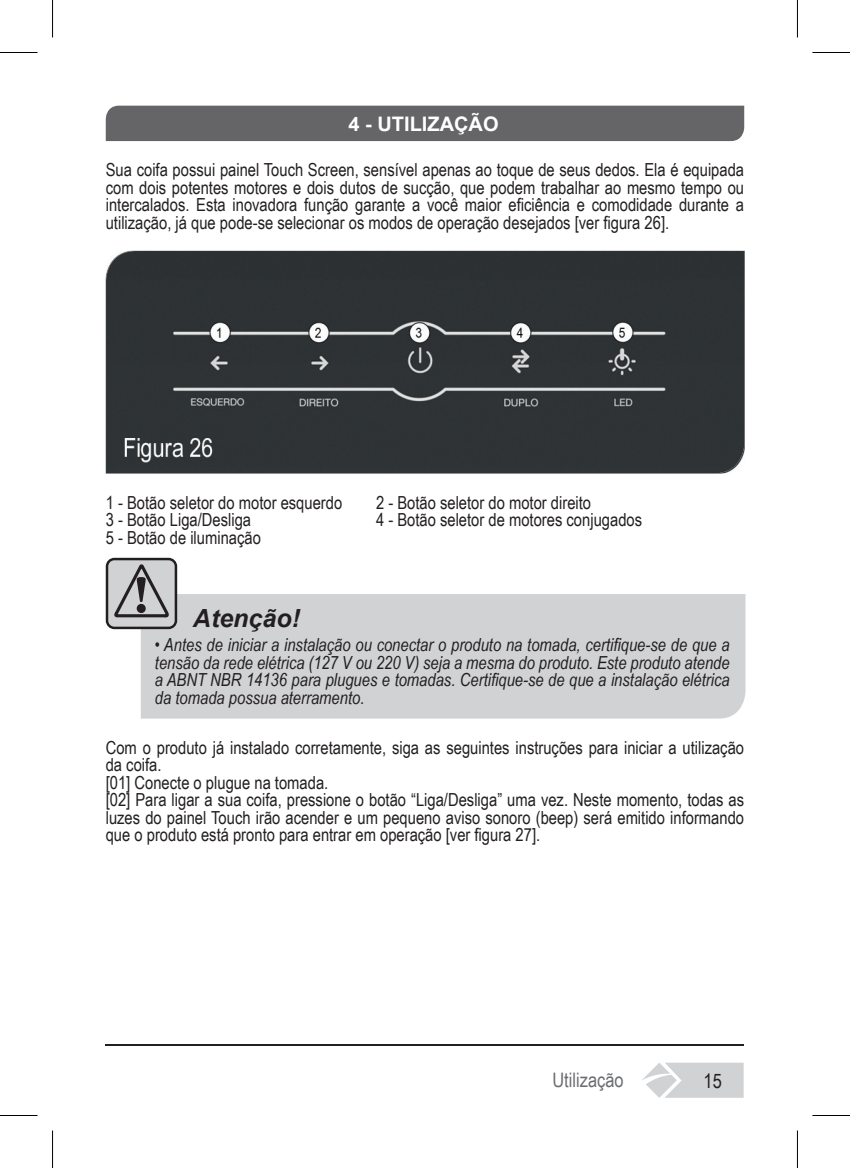
<style>
.page{position:relative;width:850px;height:1168px;background:#fff}
.page>*{position:absolute;margin:0;border:0;box-sizing:border-box;transform-origin:0 0}
.t1{font:italic 700 25px "Arial";color:#231f20}
.t2{font:700 20px "Arial";color:#fff}
.t3{font:20px "Arial Narrow";color:#6c6d70}
.t4{font:20px "Arial Narrow";color:#231f20}
.t5{font:18px/17.5px "Arial Narrow";color:#231f20;text-align:justify}
.t6{font:italic 18px/17.5px "Arial Narrow";color:#231f20;text-align:justify}
</style>
<div class="page">
<svg style="left:642px;top:1063px;width:101px;height:35px"></svg>
<hr style="left:106px;top:1044px;width:637px;height:1px;background:#231f20">
<div style="left:106px;top:106px;width:637px;height:35px;background:#656568"></div>
<div style="left:106px;top:251px;width:638px;height:222px;background:#2e3235"></div>
<div style="left:141px;top:594px;width:604px;height:125px;background:#d1d2d4"></div>
<svg style="left:106px;top:558px;width:71px;height:71px;background:#a3a2a4"></svg>
<hr style="left:0;top:52px;width:38px;height:1px;background:#000">
<hr style="left:812px;top:52px;width:37px;height:1px;background:#000">
<hr style="left:0;top:1115px;width:38px;height:1px;background:#000">
<hr style="left:812px;top:1115px;width:37px;height:1px;background:#000">
<hr style="left:52px;top:0;width:1px;height:38px;background:#000">
<hr style="left:52px;top:1130px;width:1px;height:38px;background:#000">
<hr style="left:796px;top:0;width:1px;height:38px;background:#000">
<hr style="left:796px;top:1130px;width:1px;height:38px;background:#000">
<p class="t2" style="left:348px;top:110px;width:151px">4 - UTILIZAÇÃO</p>
<p class="t5" style="left:106px;top:160px;width:639px">Sua coifa possui painel Touch Screen, sensível apenas ao toque de seus dedos. Ela é equipada com dois potentes motores e dois dutos de sucção, que podem trabalhar ao mesmo tempo ou intercalados. Esta inovadora função garante a você maior eficiência e comodidade durante a utilização, já que pode-se selecionar os modos de operação desejados [ver figura 26].</p>
<p class="t5" style="left:106px;top:493px;width:238px">1 - Botão seletor do motor esquerdo</p>
<p class="t5" style="left:376px;top:493px;width:216px">2 - Botão seletor do motor direito</p>
<p class="t5" style="left:106px;top:510px;width:147px">3 - Botão Liga/Desliga</p>
<p class="t5" style="left:376px;top:510px;width:267px">4 - Botão seletor de motores conjugados</p>
<p class="t5" style="left:106px;top:528px;width:157px">5 - Botão de iluminação</p>
<h1 class="t1" style="left:193px;top:602px;width:108px">Atenção!</h1>
<p class="t6" style="left:155px;top:636px;width:576px">• Antes de iniciar a instalação ou conectar o produto na tomada, certifique-se de que a tensão da rede elétrica (127 V ou 220 V) seja a mesma do produto. Este produto atende a ABNT NBR 14136 para plugues e tomadas. Certifique-se de que a instalação elétrica da tomada possua aterramento.</p>
<p class="t5" style="left:106px;top:738px;width:639px;text-align:left">Com o produto já instalado corretamente, siga as seguintes instruções para iniciar a utilização da coifa.<br>[01] Conecte o plugue na tomada.<br>[02] Para ligar a sua coifa, pressione o botão “Liga/Desliga” uma vez. Neste momento, todas as luzes do painel Touch irão acender e um pequeno aviso sonoro (beep) será emitido informando que o produto está pronto para entrar em operação [ver figura 27].</p>
<p class="t3" style="left:552px;top:1066px;width:73px">Utilização</p>
<p class="t4" style="left:703px;top:1066px;width:20px">15</p>
</div>
